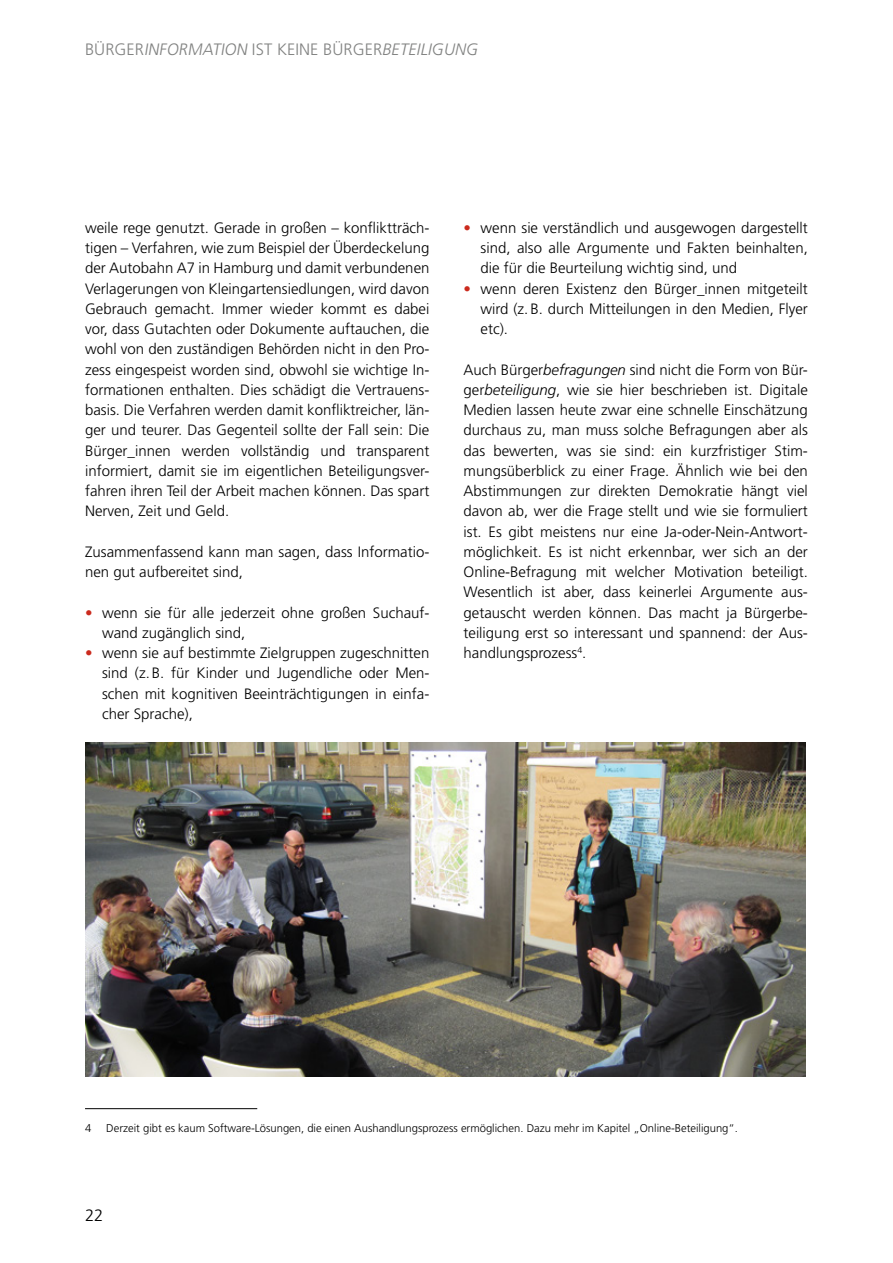
<style>
.page{position:relative;width:893px;height:1263px;background:#fff}
.page>*{position:absolute;margin:0;border:0;box-sizing:border-box;transform-origin:0 0}
.t1{font:300 16.5px "Frutiger";letter-spacing:.005em;color:#818281}
.t2{font:300 16.5px "Frutiger CE";color:#000}
.t3{font:300 15px/20.2px "Frutiger";color:#000;text-align:justify}
.t4{font:300 11.25px "Frutiger";color:#000}
.s1{font-style:italic}
.s2{color:#cb2a1d}
</style>
<div class="page">
<img style="left:85px;top:742px;width:720px;height:334px">
<hr style="left:85px;top:1108px;width:172px;height:1px;background:#000">
<p class="t1" style="left:85px;top:40px;width:395px">BÜRGER<span class="s1">INFORMATION</span> IST KEINE BÜRGER<span class="s1">BETEILIGUNG</span></p>
<p class="t3" style="left:85px;top:218px;width:346px">weile rege genutzt. Gerade in großen – konfliktträch&shy;tigen – Verfahren, wie zum Beispiel der Überdeckelung der Autobahn A7 in Hamburg und damit verbundenen Verlagerungen von Kleingartensiedlungen, wird davon Gebrauch gemacht. Immer wieder kommt es dabei vor, dass Gutachten oder Dokumente auftauchen, die wohl von den zuständigen Behörden nicht in den Pro&shy;zess eingespeist worden sind, obwohl sie wichtige In&shy;formationen enthalten. Dies schädigt die Vertrauens&shy;basis. Die Verfahren werden damit konfliktreicher, län&shy;ger und teurer. Das Gegenteil sollte der Fall sein: Die Bürger_innen werden vollständig und transparent informiert, damit sie im eigentlichen Beteiligungsver&shy;fahren ihren Teil der Arbeit machen können. Das spart Nerven, Zeit und Geld.</p>
<p class="t3" style="left:85px;top:542px;width:346px">Zusammenfassend kann man sagen, dass Informatio&shy;nen gut aufbereitet sind,</p>
<p class="t3" style="left:102px;top:602px;width:329px;text-indent:-17px"><span class="s2">•</span> wenn sie für alle jederzeit ohne großen Suchauf&shy;wand zugänglich sind,</p>
<p class="t3" style="left:102px;top:643px;width:329px;text-indent:-17px"><span class="s2">•</span> wenn sie auf bestimmte Zielgruppen zugeschnitten sind (z.B. für Kinder und Jugendliche oder Men&shy;schen mit kognitiven Beeinträchtigungen in einfa&shy;cher Sprache),</p>
<p class="t3" style="left:480px;top:218px;width:329px;text-indent:-17px"><span class="s2">•</span> wenn sie verständlich und ausgewogen dargestellt sind, also alle Argumente und Fakten beinhalten, die für die Beurteilung wichtig sind, und</p>
<p class="t3" style="left:480px;top:278px;width:329px;text-indent:-17px"><span class="s2">•</span> wenn deren Existenz den Bürger_innen mitgeteilt wird (z.B. durch Mitteilungen in den Medien, Flyer etc).</p>
<p class="t3" style="left:463px;top:359px;width:346px">Auch Bürger<span class="s1">befragungen</span> sind nicht die Form von Bür&shy;ger<span class="s1">beteiligung</span>, wie sie hier beschrieben ist. Digitale Medien lassen heute zwar eine schnelle Einschätzung durchaus zu, man muss solche Befragungen aber als das bewerten, was sie sind: ein kurzfristiger Stim&shy;mungsüberblick zu einer Frage. Ähnlich wie bei den Abstimmungen zur direkten Demokratie hängt viel davon ab, wer die Frage stellt und wie sie formuliert ist. Es gibt meistens nur eine Ja-oder-Nein-Antwort&shy;möglichkeit. Es ist nicht erkennbar, wer sich an der Online-Befragung mit welcher Motivation beteiligt.<br>Wesentlich ist aber, dass keinerlei Argumente aus&shy;getauscht werden können. Das macht ja Bürgerbe&shy;teiligung erst so interessant und spannend: der Aus&shy;handlungsprozess<sup>4</sup>.</p>
<p class="t4" style="left:85px;top:1122px;width:8px">4</p>
<p class="t4" style="left:106px;top:1122px;width:633px">Derzeit gibt es kaum Software-Lösungen, die einen Aushandlungsprozess ermöglichen. Dazu mehr im Kapitel „Online-Beteiligung“.</p>
<p class="t2" style="left:85px;top:1205px;width:20px">22</p>
</div>
